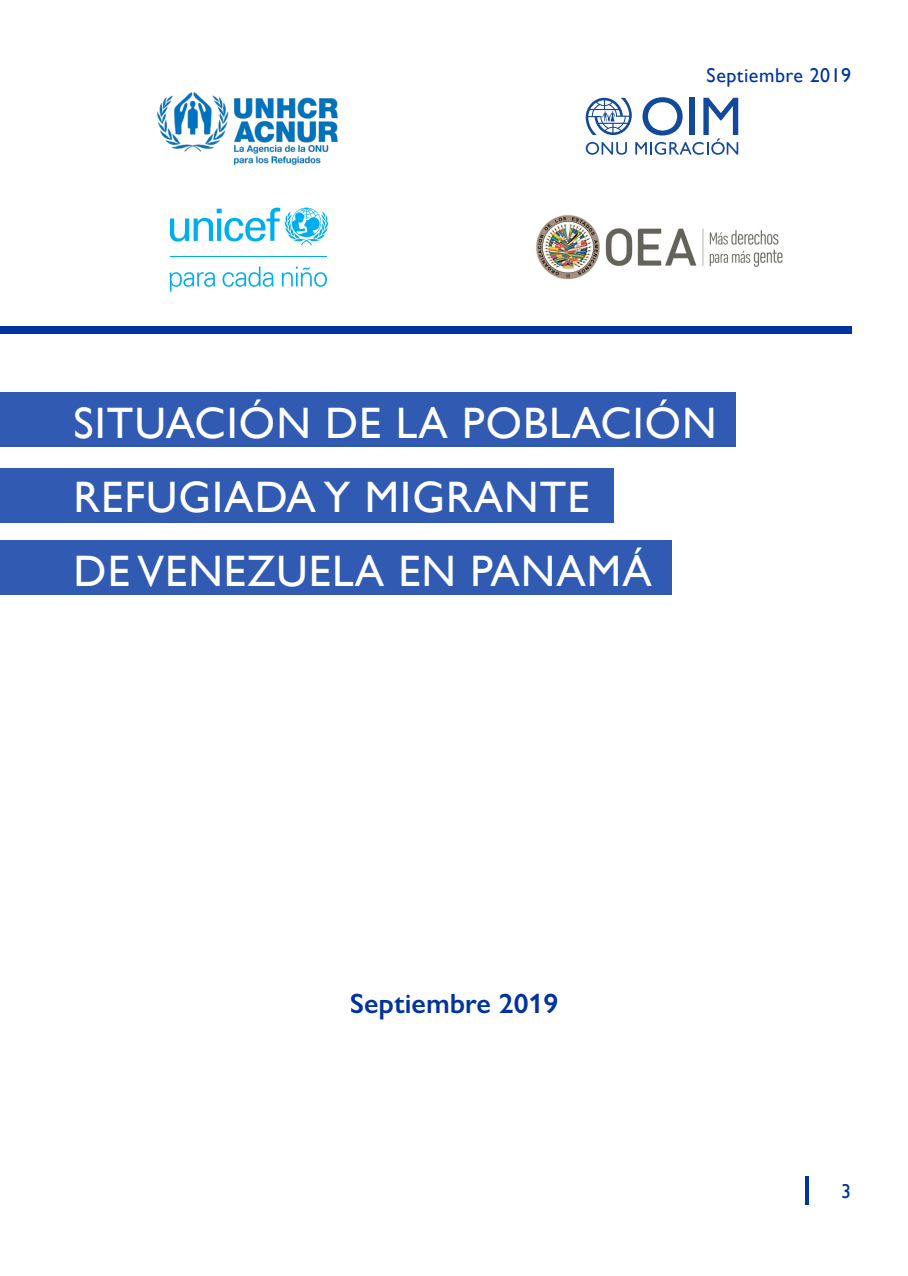
<style>
.page{position:relative;width:908px;height:1276px;background:#fff}
.page>*{position:absolute;margin:0;border:0;box-sizing:border-box;transform-origin:0 0}
.t1{font:44px/74px "Gill Sans";letter-spacing:.025em;color:#fff}
.t2{font:600 28px "Gill Sans Nova";color:#0033a0}
.t3{font:20px "Gill Sans";letter-spacing:.025em;color:#0033a0}
</style>
<div class="page">
<svg style="left:805px;top:1176px;width:3px;height:29px"></svg>
<div style="left:0;top:392px;width:735px;height:54px;background:#315ab2"></div>
<div style="left:0;top:468px;width:613px;height:55px;background:#315ab2"></div>
<div style="left:0;top:540px;width:671px;height:55px;background:#315ab2"></div>
<svg style="left:585px;top:97px;width:153px;height:58px"></svg>
<div style="left:0;top:326px;width:850px;height:7px;background:#0033a0"></div>
<img style="left:536px;top:215px;width:247px;height:65px">
<svg style="left:170px;top:208px;width:158px;height:37px"></svg>
<hr style="left:170px;top:256px;width:156px;height:1px;background:#00aeef">
<svg style="left:170px;top:272px;width:45px;height:20px"></svg>
<svg style="left:222px;top:267px;width:51px;height:20px"></svg>
<svg style="left:282px;top:267px;width:45px;height:20px"></svg>
<img style="left:157px;top:92px;width:181px;height:74px">
<p class="t3" style="left:706px;top:63px;width:146px">Septiembre 2019</p>
<p class="t1" style="left:74px;top:385px;width:644px">SITUACIÓN DE LA POBLACIÓN<br>REFUGIADA Y MIGRANTE</p>
<p class="t1" style="left:74px;top:533px;width:579px">DE VENEZUELA EN PANAMÁ</p>
<p class="t2" style="left:349px;top:986px;width:210px">Septiembre 2019</p>
<p class="t3" style="left:840px;top:1179px;width:11px">3</p>
</div>
